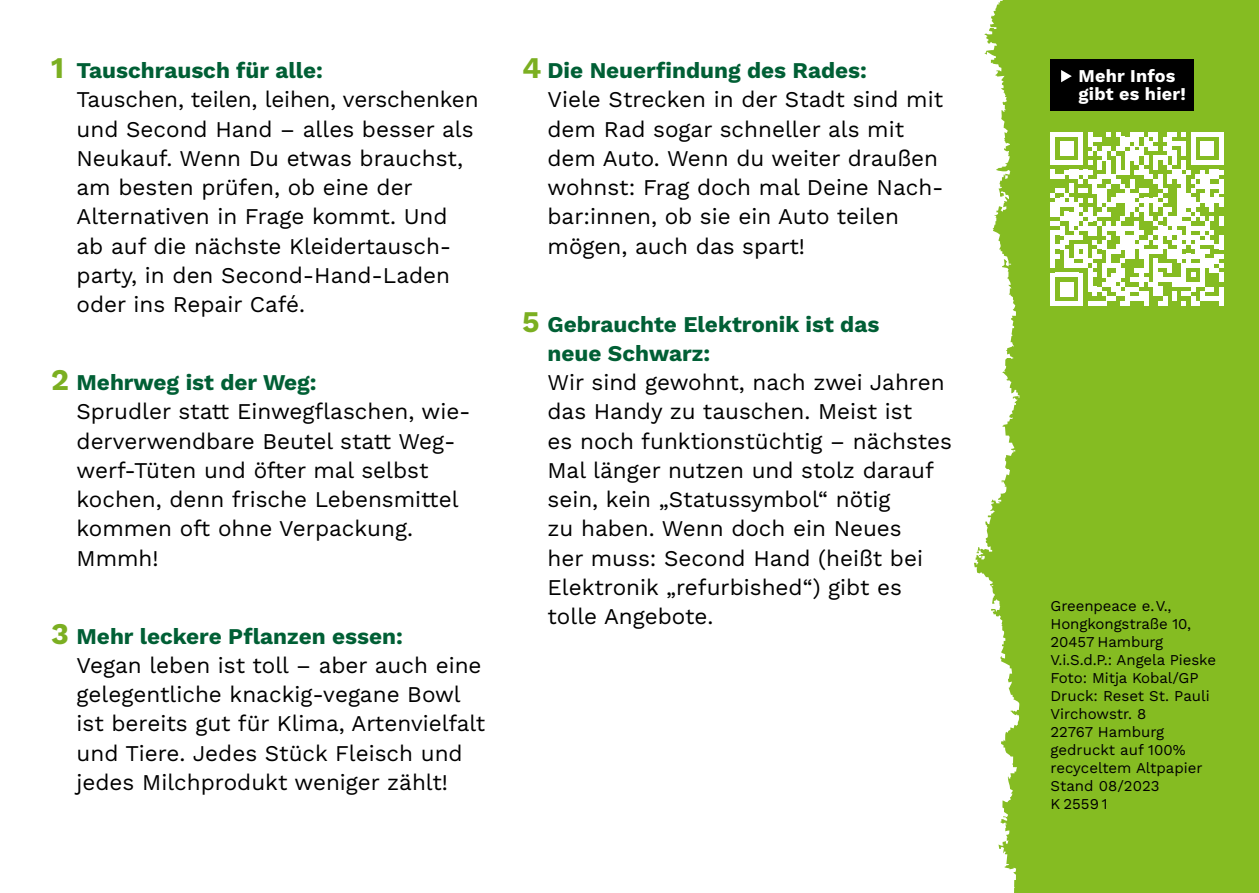
<style>
.page{position:relative;width:1259px;height:893px;background:#fff}
.page>*{position:absolute;margin:0;border:0;box-sizing:border-box;transform-origin:0 0}
.t1{font:22.5px/29.4px "Work Sans";color:#000}
.t2{font:22.5px/29.4px "Work Sans";color:#005f35}
.t3{font:18px/18px "Work Sans";letter-spacing:.01em;color:#fff}
.t4{font:15px/18px "Work Sans";letter-spacing:-.005em;color:#000}
.s1{font-size:30px;color:#7baf21}
.s2{color:#005f35}
</style>
<div class="page">
<svg style="left:974px;top:0;width:285px;height:893px;background:#94c43d"></svg>
<div style="left:1050px;top:60px;width:144px;height:51px;background:#000"></div>
<svg style="left:1061px;top:70px;width:10px;height:12px"></svg>
<svg style="left:1050px;top:132px;width:173px;height:173px"></svg>
<div style="left:1218px;top:273px;width:5px;height:9px;background:#fff"></div>
<div style="left:1218px;top:287px;width:5px;height:18px;background:#fff"></div>
<p class="t1" style="left:77px;top:55px;width:403px;text-indent:-26px"><span class="s1">1</span> <span class="s2">Tauschrausch für alle:<br></span>Tauschen, teilen, leihen, verschenken und Second Hand – alles besser als<br>Neukauf. Wenn Du etwas brauchst, am besten prüfen, ob eine der<br>Alternativen in Frage kommt. Und ab auf die nächste Kleidertausch&shy;party, in den Second-Hand-Laden oder ins Repair Café.</p>
<p class="t1" style="left:77px;top:367px;width:396px;text-indent:-26px"><span class="s1">2</span> <span class="s2">Mehrweg ist der Weg:<br></span>Sprudler statt Einwegflaschen, wie&shy;derverwendbare Beutel statt Weg&shy;werf-Tüten und öfter mal selbst kochen, denn frische Lebensmittel kommen oft ohne Verpackung.<br>Mmmh!</p>
<p class="t1" style="left:77px;top:620px;width:410px;text-indent:-26px"><span class="s1">3</span> <span class="s2">Mehr leckere Pflanzen essen:<br></span>Vegan leben ist toll – aber auch eine gelegentliche knackig-vegane Bowl ist bereits gut für Klima, Artenvielfalt und Tiere. Jedes Stück Fleisch und jedes Milchprodukt weniger zählt!</p>
<p class="t1" style="left:547px;top:55px;width:398px;text-indent:-26px"><span class="s1">4</span> <span class="s2">Die Neuerfindung des Rades:<br></span>Viele Strecken in der Stadt sind mit dem Rad sogar schneller als mit dem Auto. Wenn du weiter draußen wohnst: Frag doch mal Deine Nach&shy;bar:innen, ob sie ein Auto teilen mögen, auch das spart!</p>
<p class="t2" style="left:547px;top:308px;width:333px;text-indent:-26px"><span class="s1">5</span> Gebrauchte Elektronik ist das neue Schwarz:</p>
<p class="t1" style="left:547px;top:367px;width:406px">Wir sind gewohnt, nach zwei Jahren das Handy zu tauschen. Meist ist<br>es noch funktionstüchtig – nächstes<br>Mal länger nutzen und stolz darauf sein, kein „Statussymbol“ nötig<br>zu haben. Wenn doch ein Neues<br>her muss: Second Hand (heißt bei<br>Elektronik „refurbished“) gibt es tolle Angebote.</p>
<p class="t3" style="left:1078px;top:66px;width:109px">Mehr Infos gibt es hier!</p>
<p class="t4" style="left:1050px;top:597px;width:167px">Greenpeace e. V.,<br>Hongkongstraße 10,<br>20457 Hamburg<br>V.i.S.d.P.: Angela Pieske<br>Foto: Mitja Kobal/GP<br>Druck: Reset St. Pauli<br>Virchowstr. 8<br>22767 Hamburg gedruckt auf 100% recyceltem Altpapier<br>Stand 08/2023<br>K 2559 1</p>
</div>
